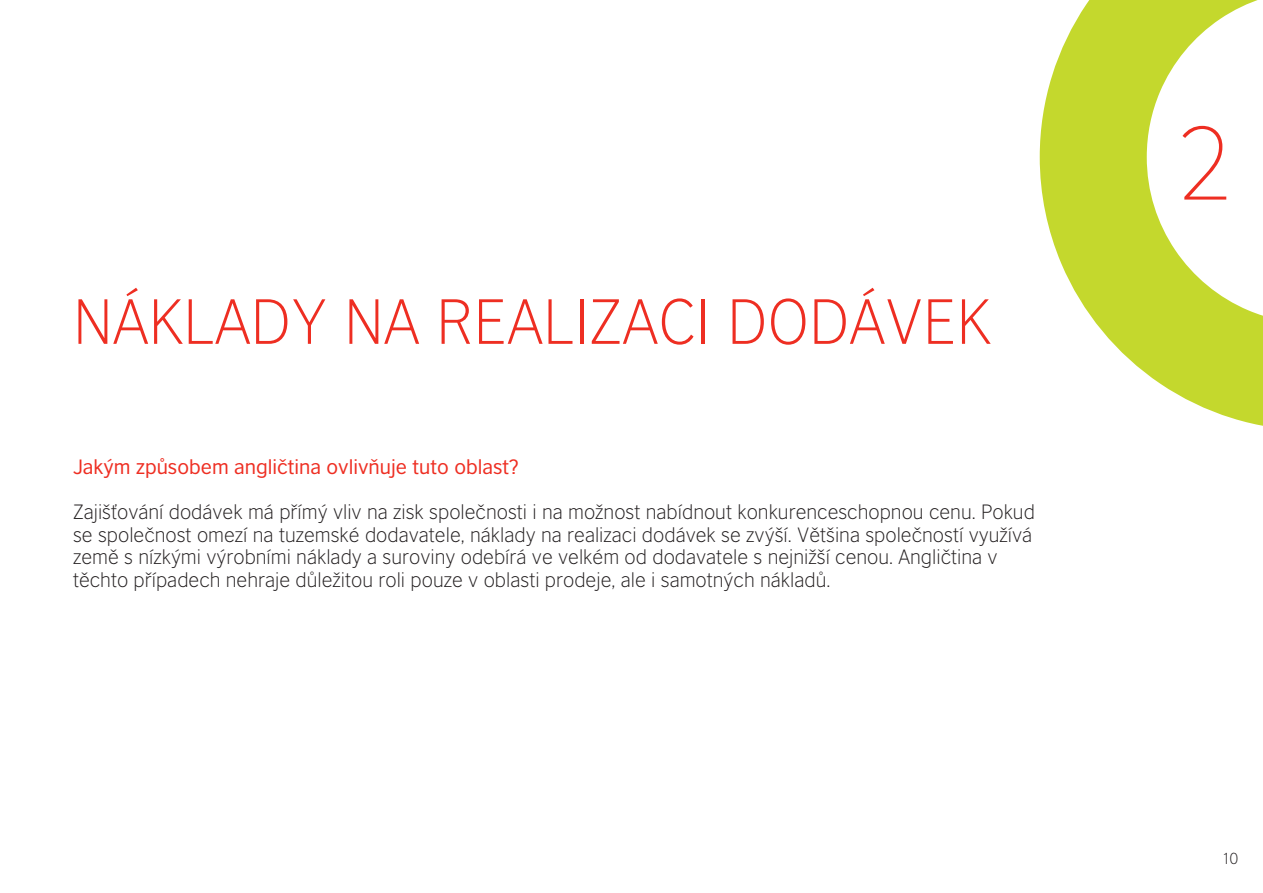
<style>
.page{position:relative;width:1263px;height:893px;background:#fff}
.page>*{position:absolute;margin:0;border:0;box-sizing:border-box;transform-origin:0 0}
.t1{font:200 97.5px "British Council Sans";color:#ee2e22}
.t2{font:300 60px "British Council Sans";color:#ee2e22}
.t3{font:300 19.5px/22.5px "British Council Sans";color:#231f20}
.t4{font:19.5px "British Council Sans";color:#ee2e22}
.t5{font:300 15px "British Council Sans";color:#231f20}
</style>
<div class="page">
<svg style="left:1040px;top:0;width:223px;height:426px;fill:#c4d82d"></svg>
<h2 class="t2" style="left:73px;top:286px;width:920px">NÁKLADY NA REALIZACI DODÁVEK</h2>
<p class="t4" style="left:73px;top:455px;width:447px">Jakým způsobem angličtina ovlivňuje tuto oblast?</p>
<p class="t3" style="left:73px;top:500px;width:963px">Zajišťování dodávek má přímý vliv na zisk společnosti i na možnost nabídnout konkurenceschopnou cenu. Pokud se společnost omezí na tuzemské dodavatele, náklady na realizaci dodávek se zvýší. Většina společností využívá země s nízkými výrobními náklady a suroviny odebírá ve velkém od dodavatele s nejnižší cenou. Angličtina v těchto případech nehraje důležitou roli pouze v oblasti prodeje, ale i samotných nákladů.</p>
<h1 class="t1" style="left:1176px;top:106px;width:59px">2</h1>
<p class="t5" style="left:1222px;top:849px;width:18px">10</p>
</div>
